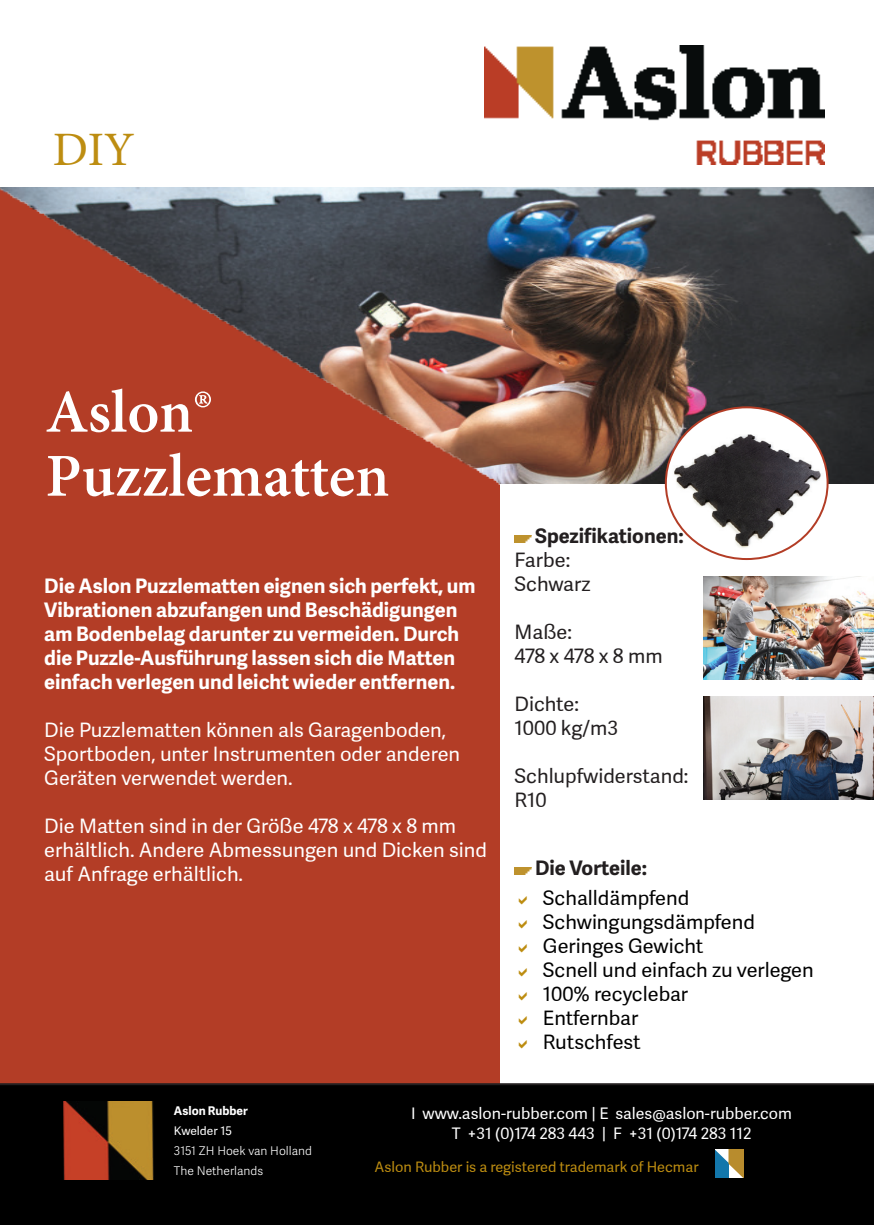
<style>
.page{position:relative;width:874px;height:1225px;background:#fff}
.page>*{position:absolute;margin:0;border:0;box-sizing:border-box;transform-origin:0 0}
.t1{font:700 60px/64px "Adobe Hebrew";letter-spacing:-.005em;color:#fff}
.t2{font:48px "Minion Pro";color:#bd8d11}
.t3{font:20px/24px "Adelle Sans";color:#fff}
.t4{font:700 20px/24px "Adelle Sans";color:#fff}
.t5{font:20px/24px "Adelle Sans";color:#000}
.t6{font:20px/24px "Adelle Sans";color:#231f20}
.t7{font:700 20px "Adelle Sans";color:#231f20}
.t8{font:16px/19.2px "Adelle Sans";color:#fff;text-align:center}
.t9{font:14.4px "Adelle Sans";color:#bd8d11}
.t10{font:300 12px/20px "Adelle Sans";color:#fff}
.t11{font:700 12px "Adelle Sans";color:#fff}
.t12{font:12px "Adelle Sans";color:#fff}
</style>
<div class="page">
<img style="left:499px;top:187px;width:374px;height:296px">
<img style="left:0;top:187px;width:499px;height:896px">
<img style="left:514px;top:535px;width:17px;height:8px">
<img style="left:514px;top:867px;width:17px;height:8px">
<div style="left:0;top:1083px;width:873px;height:142px;background:#000"></div>
<img style="left:714px;top:1149px;width:28px;height:28px">
<img style="left:63px;top:1101px;width:91px;height:78px">
<img style="left:484px;top:45px;width:340px;height:119px">
<img style="left:703px;top:696px;width:170px;height:103px">
<img style="left:703px;top:576px;width:170px;height:104px">
<img style="left:665px;top:407px;width:162px;height:152px">
<h2 class="t2" style="left:53px;top:118px;width:83px">DIY</h2>
<h1 class="t1" style="left:45px;top:381px;width:345px">Aslon®<br>Puzzlematten</h1>
<p class="t4" style="left:44px;top:574px;width:432px">Die Aslon Puzzlematten eignen sich perfekt, um Vibrationen abzufangen und Beschädigungen am Bodenbelag darunter zu vermeiden. Durch die Puzzle-Ausführung lassen sich die Matten einfach verlegen und leicht wieder entfernen.</p>
<p class="t3" style="left:44px;top:718px;width:417px">Die Puzzlematten können als Garagenboden,<br>Sportboden, unter Instrumenten oder anderen<br>Geräten verwendet werden.</p>
<p class="t3" style="left:44px;top:814px;width:444px">Die Matten sind in der Größe 478 x 478 x 8 mm erhältlich. Andere Abmessungen und Dicken sind auf Anfrage erhältlich.</p>
<p class="t7" style="left:535px;top:524px;width:150px">Spezifikationen:</p>
<p class="t6" style="left:514px;top:548px;width:77px">Farbe:<br>Schwarz</p>
<p class="t6" style="left:514px;top:620px;width:149px">Maße:<br>478 x 478 x 8 mm</p>
<p class="t6" style="left:514px;top:692px;width:105px">Dichte:<br>1000 kg/m3</p>
<p class="t6" style="left:514px;top:764px;width:175px">Schlupfwiderstand:<br>R10</p>
<p class="t7" style="left:535px;top:856px;width:114px">Die Vorteile:</p>
<p class="t5" style="left:542px;top:886px;width:272px">Schalldämpfend<br>Schwingungsdämpfend<br>Geringes Gewicht<br>Scnell und einfach zu verlegen<br>100% recyclebar<br>Entfernbar<br>Rutschfest</p>
<p class="t11" style="left:174px;top:1103px;width:75px">Aslon Rubber</p>
<p class="t12" style="left:174px;top:1124px;width:59px">Kwelder 15</p>
<p class="t10" style="left:174px;top:1141px;width:139px">3151 ZH Hoek van Holland<br>The Netherlands</p>
<p class="t8" style="left:411px;top:1104px;width:382px">I www.aslon-rubber.com | E sales@aslon-rubber.com<br>T +31 (0)174 283 443 | F +31 (0)174 283 112</p>
<p class="t9" style="left:374px;top:1159px;width:325px">Aslon Rubber is a registered trademark of Hecmar</p>
</div>
